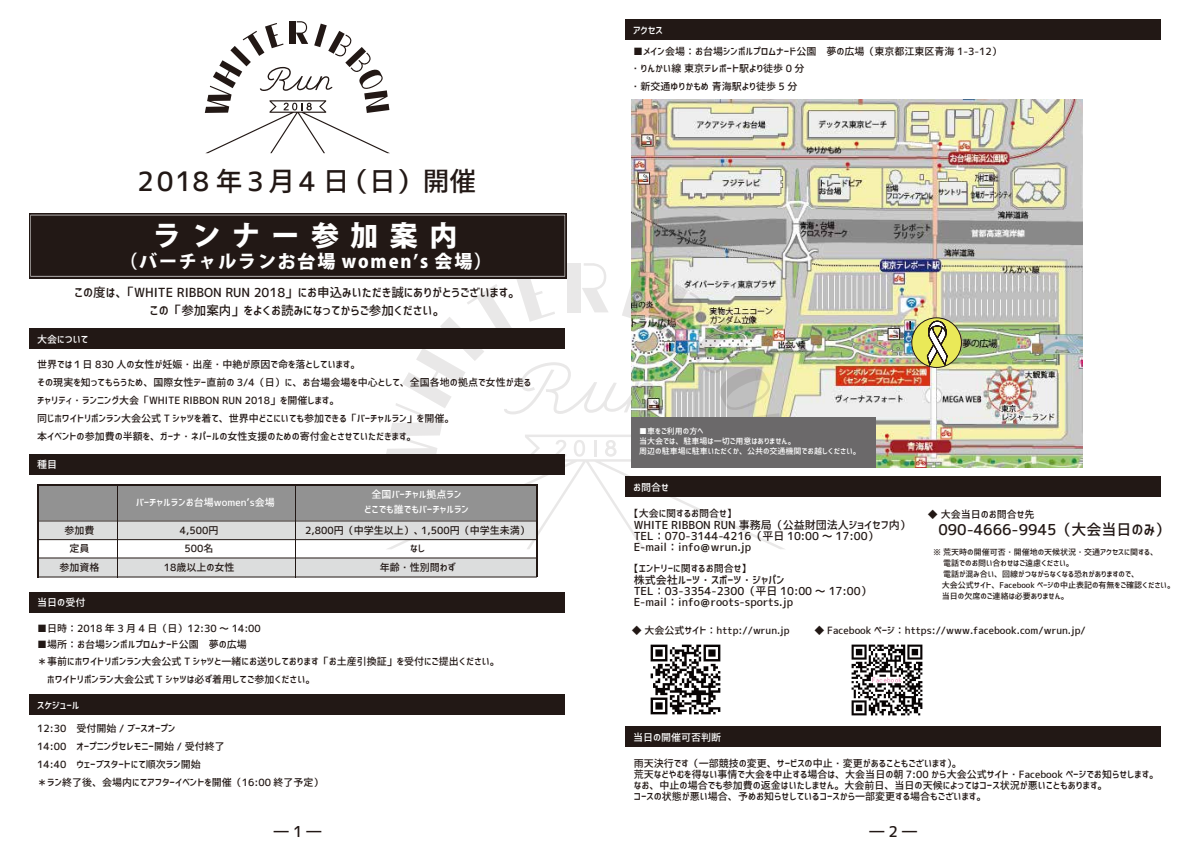
<style>
.page{position:relative;width:1191px;height:842px;background:#fff}
.page>*{position:absolute;margin:0;border:0;box-sizing:border-box;transform-origin:0 0}
.t1{font:55.1px "Koz Go Pro";color:#eae958}
.t2{font:800 28px "Koz Go Pro";color:#fff}
.t3{font:26.7px "Corporate Logo Medium";letter-spacing:.08em;color:#221815}
.t4{font:800 18px "Koz Go Pro";letter-spacing:.1em;color:#fff}
.t5{font:15px "Corporate Logo Medium";color:#221815}
.t6{font:12.5px/18px "Corporate Logo Medium";color:#221815;text-align:center}
.t7{font:11px/11px "Corporate Logo Medium";color:#221815}
.t8{font:10px/18px "Corporate Logo Medium";color:#221815}
.t9{font:10px/14.2px "Corporate Logo Medium";color:#fff;text-align:center}
.t10{font:8px "Corporate Logo Medium";color:#221815}
.t11{font:8px/10px "Corporate Logo Medium";color:#fff}
</style>
<div class="page">
<img style="left:631px;top:99px;width:451px;height:368px">
<svg style="left:385px;top:462px;width:401px;height:87px"></svg>
<div style="left:29px;top:213px;width:537px;height:65px;background:#5b5351"></div>
<svg style="left:30px;top:215px;width:755px;height:247px"></svg>
<div style="left:30px;top:328px;width:535px;height:21px;background:#221815"></div>
<div style="left:30px;top:592px;width:535px;height:20px;background:#221815"></div>
<div style="left:30px;top:694px;width:535px;height:21px;background:#221815"></div>
<div style="left:30px;top:454px;width:535px;height:20px;background:#221815"></div>
<div style="left:631px;top:417px;width:245px;height:50px;background:#6b696a"></div>
<div style="left:38px;top:485px;width:498px;height:36px;background:#929292"></div>
<div style="left:38px;top:521px;width:498px;height:18px;background:#dcdddd"></div>
<div style="left:38px;top:558px;width:498px;height:19px;background:#dcdddd"></div>
<hr style="left:39px;top:485px;width:499px;height:1px;background:#221815">
<hr style="left:39px;top:520px;width:497px;height:1px;background:#221815">
<hr style="left:39px;top:539px;width:497px;height:1px;background:#221815">
<hr style="left:39px;top:557px;width:497px;height:1px;background:#221815">
<hr style="left:39px;top:576px;width:497px;height:1px;background:#221815">
<hr style="left:37px;top:485px;width:2px;height:93px;background:#221815">
<hr style="left:295px;top:485px;width:1px;height:93px;background:#221815">
<hr style="left:536px;top:486px;width:2px;height:91px;background:#221815">
<hr style="left:117px;top:485px;width:1px;height:93px;background:#221815">
<div style="left:625px;top:19px;width:536px;height:21px;background:#221815"></div>
<div style="left:625px;top:476px;width:536px;height:21px;background:#221815"></div>
<div style="left:625px;top:726px;width:536px;height:20px;background:#221815"></div>
<img style="left:650px;top:644px;width:71px;height:71px">
<img style="left:851px;top:644px;width:72px;height:72px">
<svg style="left:205px;top:21px;width:185px;height:132px"></svg>
<div style="left:911px;top:317px;width:51px;height:51px;border:1px solid #221815;border-radius:50%"></div>
<svg style="left:926px;top:321px;width:21px;height:45px"></svg>
<p class="t9" style="left:633px;top:23px;width:31px">アクセス</p>
<p class="t3" style="left:137px;top:163px;width:340px">2018 年3 月4 日（日）開催</p>
<p class="t2" style="left:153px;top:218px;width:306px">ラ ン ナ ー 参 加 案 内</p>
<p class="t4" style="left:119px;top:250px;width:374px">（バーチャルランお台場 womenʼs 会場）</p>
<p class="t6" style="left:74px;top:283px;width:448px">この度は、「WHITE RIBBON RUN 2018」にお申込みいただき誠にありがとうございます。この「参加案内」をよくお読みになってからご参加ください。</p>
<p class="t9" style="left:37px;top:332px;width:53px">大会について</p>
<p class="t8" style="left:37px;top:355px;width:495px">世界では１日 830 人の女性が妊娠・出産・中絶が原因で命を落としています。<br>その現実を知ってもらうため、国際女性デー直前の 3/4（日）に、お台場会場を中心として、全国各地の拠点で女性が走るチャリティ・ランニング大会「WHITE RIBBON RUN 2018」を開催します。<br>同じホワイトリボンラン大会公式 T シャツを着て、世界中どこにいても参加できる「バーチャルラン」を開催。<br>本イベントの参加費の半額を、ガーナ・ネパールの女性支援のための寄付金とさせていただきます。</p>
<p class="t9" style="left:37px;top:457px;width:21px">種目</p>
<p class="t8" style="left:65px;top:521px;width:31px;text-align:center">参加費定員</p>
<p class="t8" style="left:60px;top:558px;width:41px">参加資格</p>
<p class="t9" style="left:37px;top:595px;width:50px">当日の受付</p>
<p class="t9" style="left:136px;top:495px;width:140px">バーチャルランお台場women’s会場</p>
<p class="t9" style="left:364px;top:487px;width:106px">全国バーチャル拠点ラン<br>どこでも誰でもバーチャルラン</p>
<p class="t8" style="left:180px;top:521px;width:40px;text-align:center">4,500円<br>500名</p>
<p class="t8" style="left:164px;top:558px;width:72px">18歳以上の女性</p>
<p class="t8" style="left:305px;top:521px;width:226px;text-align:center">2,800円（中学生以上）、1,500円（中学生未満）なし</p>
<p class="t8" style="left:380px;top:558px;width:77px">年齢・性別問わず</p>
<p class="t8" style="left:37px;top:619px;width:225px">■日時：2018 年 3 月 4 日（日）12:30 ～ 14:00</p>
<p class="t8" style="left:37px;top:635px;width:464px">■場所：お台場シンボルプロムナード公園　夢の広場<br>＊事前にホワイトリボンラン大会公式 T シャツと一緒にお送りしております「お土産引換証」を受付にご提出ください。　ホワイトリボンラン大会公式 T シャツは必ず着用してご参加ください。</p>
<p class="t8" style="left:37px;top:719px;width:288px">12:30　受付開始 / ブースオープン<br>14:00　オープニングセレモニー開始 / 受付終了<br>14:40　ウェーブスタートにて順次ラン開始<br>＊ラン終了後、会場内にてアフターイベントを開催（16:00 終了予定）</p>
<p class="t9" style="left:37px;top:698px;width:44px">スケジュール</p>
<p class="t8" style="left:630px;top:43px;width:373px;line-height:16.9px">■メイン会場：お台場シンボルプロムナード公園　夢の広場（東京都江東区青海 1-3-12）・りんかい線 東京テレポート駅より徒歩 0 分</p>
<p class="t8" style="left:630px;top:77px;width:168px">・新交通ゆりかもめ 青海駅より徒歩 5 分</p>
<p class="t11" style="left:639px;top:426px;width:223px">■車をご利用の方へ<br>当大会では、駐車場は一切ご用意はありません。<br>周辺の駐車場に駐車いただくか、公共の交通機関でお越しください。</p>
<p class="t9" style="left:633px;top:480px;width:37px">お問合せ</p>
<p class="t1" style="left:909px;top:308px;width:57px">●</p>
<p class="t8" style="left:628px;top:504px;width:110px">【大会に関するお問合せ】</p>
<p class="t7" style="left:633px;top:519px;width:279px">WHITE RIBBON RUN 事務局（公益財団法人ジョイセフ内）<br>TEL：070-3144-4216（平日 10:00 ～ 17:00）<br>E-mail：info＠wrun.jp</p>
<p class="t8" style="left:628px;top:559px;width:124px">【エントリーに関するお問合せ】</p>
<p class="t7" style="left:633px;top:574px;width:240px">株式会社ルーツ・スポーツ・ジャパン<br>TEL：03-3354-2300（平日 10:00 ～ 17:00）<br>E-mail：info＠roots-sports.jp</p>
<p class="t8" style="left:928px;top:505px;width:108px">◆ 大会当日のお問合せ先</p>
<p class="t5" style="left:938px;top:519px;width:233px">090-4666-9945（大会当日のみ）</p>
<p class="t10" style="left:933px;top:547px;width:227px">※ 荒天時の開催可否・開催地の天候状況・交通アクセスに関する、</p>
<p class="t10" style="left:933px;top:558px;width:142px">　 電話でのお問い合わせはご遠慮ください。</p>
<p class="t10" style="left:933px;top:569px;width:208px">　 電話が混み合い、回線がつながらなくなる恐れがありますので、</p>
<p class="t10" style="left:942px;top:580px;width:235px">大会公式サイト、Facebook ページの中止表記の有無をご確認ください。</p>
<p class="t10" style="left:942px;top:591px;width:128px">当日の欠席のご連絡は必要ありません。</p>
<p class="t8" style="left:632px;top:621px;width:159px">◆ 大会公式サイト：http://wrun.jp</p>
<p class="t8" style="left:814px;top:621px;width:273px">◆ Facebook ページ：https://www.facebook.com/wrun.jp/</p>
<p class="t9" style="left:633px;top:729px;width:90px">当日の開催可否判断</p>
<p class="t8" style="left:633px;top:758px;width:527px;line-height:11px">雨天決行です（一部競技の変更、サービスの中止・変更があることもございます）。<br>荒天などやむを得ない事情で大会を中止する場合は、大会当日の朝 7:00 から大会公式サイト・Facebook ページでお知らせします。なお、中止の場合でも参加費の返金はいたしません。大会前日、当日の天候によってはコース状況が悪いこともあります。<br>コースの状態が悪い場合、予めお知らせしているコースから一部変更する場合もございます。</p>
<p class="t5" style="left:274px;top:821px;width:49px">― 1 ―</p>
<p class="t5" style="left:869px;top:821px;width:49px">― 2 ―</p>
</div>
